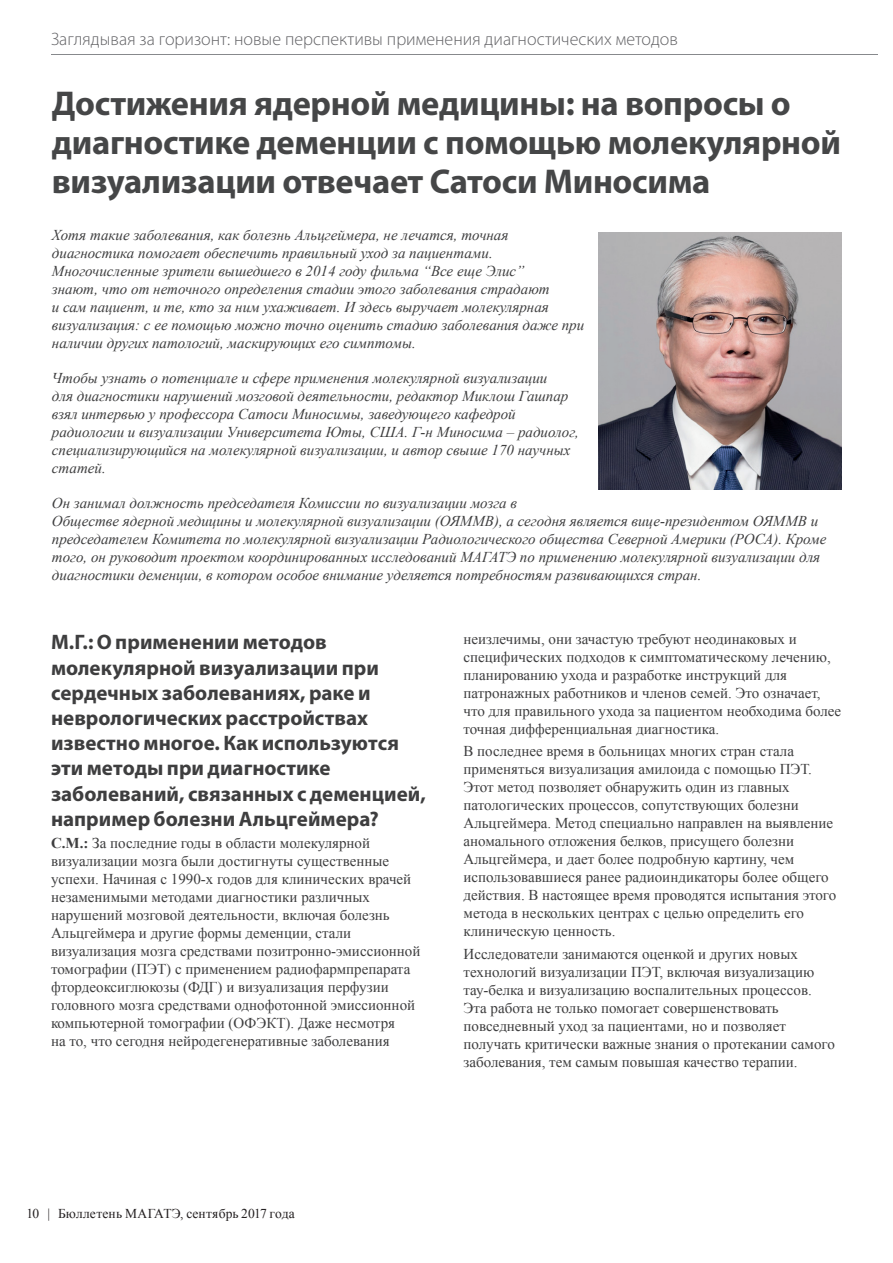
<style>
.page{position:relative;width:893px;height:1263px;background:#fff}
.page>*{position:absolute;margin:0;border:0;box-sizing:border-box;transform-origin:0 0}
.t1{font:700 34.5px/39px "Myriad Pro";letter-spacing:-.01em;color:#454647}
.t2{font:700 21px/25.2px "Myriad Pro";color:#3e3e3f}
.t3{font:300 18px "Myriad Pro";color:#636366}
.t4{font:15px/18px "Times New Roman";color:#3e3e3f}
.t5{font:italic 15px/18px "Times New Roman";color:#3e3e3f}
.t6{font:13.5px "Times New Roman";letter-spacing:.005em;color:#231f20}
.s1{font-weight:700}
</style>
<div class="page">
<hr style="left:51px;top:54px;width:826px;height:1px;background:#87898c">
<img style="left:599px;top:233px;width:243px;height:257px">
<p class="t3" style="left:51px;top:28px;width:628px">Заглядывая за горизонт: новые перспективы применения диагностических методов</p>
<h1 class="t1" style="left:52px;top:83px;width:791px">Достижения ядерной медицины: на вопросы о диагностике деменции с помощью молекулярной визуализации отвечает Сатоси Миносима</h1>
<p class="t5" style="left:52px;top:225px;width:534px">Хотя такие заболевания, как болезнь Альцгеймера, не лечатся, точная диагностика помогает обеспечить правильный уход за пациентами.<br>Многочисленные зрители вышедшего в 2014 году фильма “Все еще Элис”<br>знают, что от неточного определения стадии этого заболевания страдают<br>и сам пациент, и те, кто за ним ухаживает. И здесь выручает молекулярная визуализация: с ее помощью можно точно оценить стадию заболевания даже при наличии других патологий, маскирующих его симптомы.</p>
<p class="t5" style="left:52px;top:368px;width:529px">Чтобы узнать о потенциале и сфере применения молекулярной визуализации<br>для диагностики нарушений мозговой деятельности, редактор Миклош Гашпар взял интервью у профессора Сатоси Миносимы, заведующего кафедрой радиологии и визуализации Университета Юты, США. Г-н Миносима – радиолог, специализирующийся на молекулярной визуализации, и автор свыше 170 научных статей.</p>
<p class="t5" style="left:52px;top:493px;width:776px">Он занимал должность председателя Комиссии по визуализации мозга в<br>Обществе ядерной медицины и молекулярной визуализации (ОЯММВ), а сегодня является вице-президентом ОЯММВ и председателем Комитета по молекулярной визуализации Радиологического общества Северной Америки (РОСА). Кроме того, он руководит проектом координированных исследований МАГАТЭ по применению молекулярной визуализации для диагностики деменции, в котором особое внимание уделяется потребностям развивающихся стран.</p>
<p class="t2" style="left:51px;top:629px;width:376px">М.Г.: О применении методов молекулярной визуализации при сердечных заболеваниях, раке и неврологических расстройствах известно многое. Как используются эти методы при диагностике заболеваний, связанных с деменцией, например болезни Альцгеймера?</p>
<p class="t4" style="left:51px;top:834px;width:371px"><span class="s1">С.М.:</span> За последние годы в области молекулярной визуализации мозга были достигнуты существенные успехи. Начиная с 1990-х годов для клинических врачей незаменимыми методами диагностики различных нарушений мозговой деятельности, включая болезнь Альцгеймера и другие формы деменции, стали визуализация мозга средствами позитронно-эмиссионной томографии (ПЭТ) с применением радиофармпрепарата фтордеоксиглюкозы (ФДГ) и визуализация перфузии головного мозга средствами однофотонной эмиссионной компьютерной томографии (ОФЭКТ). Даже несмотря<br>на то, что сегодня нейродегенеративные заболевания</p>
<p class="t4" style="left:463px;top:630px;width:379px">неизлечимы, они зачастую требуют неодинаковых и специфических подходов к симптоматическому лечению, планированию ухода и разработке инструкций для патронажных работников и членов семей. Это означает, что для правильного ухода за пациентом необходима более точная дифференциальная диагностика.</p>
<p class="t4" style="left:463px;top:742px;width:374px">В последнее время в больницах многих стран стала применяться визуализация амилоида с помощью ПЭТ.<br>Этот метод позволяет обнаружить один из главных патологических процессов, сопутствующих болезни Альцгеймера. Метод специально направлен на выявление аномального отложения белков, присущего болезни Альцгеймера, и дает более подробную картину, чем использовавшиеся ранее радиоиндикаторы более общего действия. В настоящее время проводятся испытания этого метода в нескольких центрах с целью определить его клиническую ценность.</p>
<p class="t4" style="left:463px;top:944px;width:373px">Исследователи занимаются оценкой и других новых технологий визуализации ПЭТ, включая визуализацию тау-белка и визуализацию воспалительных процессов.<br>Эта работа не только помогает совершенствовать повседневный уход за пациентами, но и позволяет получать критически важные знания о протекании самого заболевания, тем самым повышая качество терапии.</p>
<p class="t6" style="left:26px;top:1205px;width:270px">10 | Бюллетень МАГАТЭ, сентябрь 2017 года</p>
</div>
